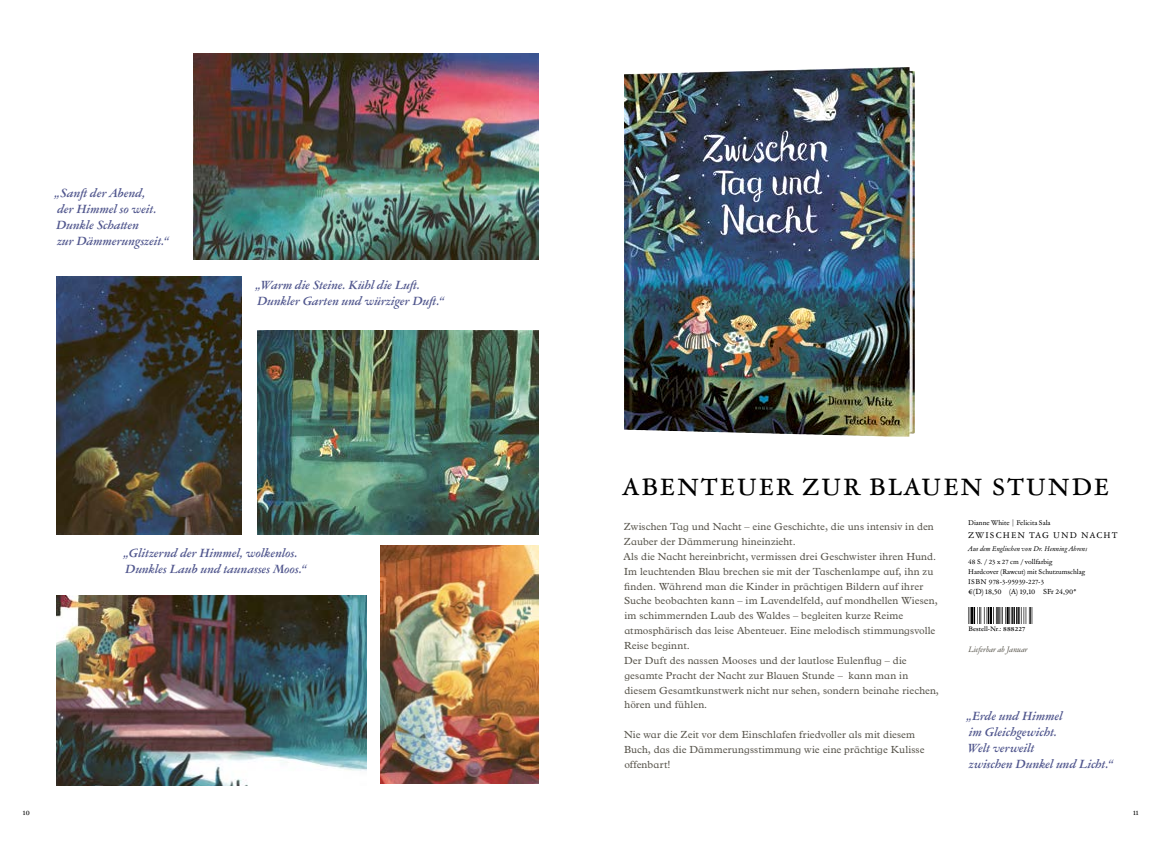
<style>
.page{position:relative;width:1163px;height:842px;background:#fff}
.page>*{position:absolute;margin:0;border:0;box-sizing:border-box;transform-origin:0 0}
.HEADLINE{font:500 24px "Garamond ATF Subhead";letter-spacing:.08em;color:#000}
.zitat_lyrik{font:italic 700 12px/16px "Garamond ATF Subhead";letter-spacing:.015em;color:#51578e}
.t1{font:10.4px/14.9px "Plantin Infant MT Std";letter-spacing:.01em;color:#57544b}
.Buch_Titel{font:8.5px "Garamond ATF Subhead";letter-spacing:.135em;color:#000}
.Buch_Erscheinungsdatum{font:italic 8px "Garamond ATF Subhead";color:#57544b}
.Buch_Titel-2{font:7.5px "Garamond ATF Subhead";color:#000}
.Buch_Titel-3{font:7px/10px "Garamond ATF Subhead";color:#000}
.Buch_Untertitel{font:italic 7px "Garamond ATF Subhead";letter-spacing:.015em;color:#000}
.Buch_Biblio{font:7px "Garamond ATF Subhead";color:#000}
.t2{font:500 7px "Garamond ATF Subhead";color:#000}
.Buch_BestellNr{font:500 6.5px "Garamond ATF Subhead";letter-spacing:.01em;color:#000}
.s1{font-weight:700}
</style>
<div class="page">
<img style="left:968px;top:607px;width:65px;height:16px">
<img style="left:624px;top:67px;width:290px;height:370px">
<img style="left:194px;top:54px;width:345px;height:206px">
<img style="left:257px;top:330px;width:282px;height:204px">
<img style="left:57px;top:276px;width:184px;height:258px">
<img style="left:57px;top:595px;width:310px;height:190px">
<img style="left:381px;top:546px;width:158px;height:237px">
<p class="zitat_lyrik" style="left:55px;top:186px;width:103px">„Sanft der Abend, der Himmel so weit.</p>
<p class="zitat_lyrik" style="left:56px;top:218px;width:114px">Dunkle Schatten<br>zur Dämmerungszeit.“</p>
<p class="zitat_lyrik" style="left:256px;top:278px;width:166px">„Warm die Steine. Kühl die Luft.</p>
<p class="zitat_lyrik" style="left:257px;top:294px;width:188px">Dunkler Garten und würziger Duft.“</p>
<p class="zitat_lyrik" style="left:124px;top:545px;width:175px">„Glitzernd der Himmel, wolkenlos.</p>
<p class="zitat_lyrik" style="left:125px;top:561px;width:183px">Dunkles Laub und taunasses Moos.“</p>
<p class="HEADLINE" style="left:623px;top:470px;width:487px">ABENTEUER ZUR BLAUEN STUNDE</p>
<p class="t1" style="left:624px;top:519px;width:311px">Zwischen Tag und Nacht – eine Geschichte, die uns intensiv in den<br>Zauber der Dämmerung hineinzieht.</p>
<p class="t1" style="left:623px;top:549px;width:314px">Als die Nacht hereinbricht, vermissen drei Geschwister ihren Hund.</p>
<p class="t1" style="left:624px;top:564px;width:315px">Im leuchtenden Blau brechen sie mit der Taschenlampe auf, ihn zu finden. Während man die Kinder in prächtigen Bildern auf ihrer Suche beobachten kann – im Lavendelfeld, auf mondhellen Wiesen, im schimmernden Laub des Waldes – begleiten kurze Reime atmosphärisch das leise Abenteuer. Eine melodisch stimmungsvolle Reise beginnt.</p>
<p class="t1" style="left:624px;top:653px;width:316px">Der Duft des nassen Mooses und der lautlose Eulenflug – die gesamte Pracht der Nacht zur Blauen Stunde – kann man in diesem Gesamtkunstwerk nicht nur sehen, sondern beinahe riechen, hören und fühlen.</p>
<p class="t1" style="left:624px;top:727px;width:302px">Nie war die Zeit vor dem Einschlafen friedvoller als mit diesem<br>Buch, das die Dämmerungsstimmung wie eine prächtige Kulisse offenbart!</p>
<p class="Buch_Biblio" style="left:968px;top:518px;width:84px">Dianne White | Felicita Sala</p>
<p class="Buch_Titel" style="left:968px;top:530px;width:151px">ZWISCHEN TAG UND NACHT</p>
<p class="Buch_Untertitel" style="left:968px;top:544px;width:121px">Aus dem Englischen von Dr. Henning Ahrens</p>
<p class="Buch_Titel-3" style="left:968px;top:556px;width:119px">48 S. / 23 x 27 cm / vollfarbig<br>Hardcover (Rawcut) mit Schutzumschlag<br>ISBN 978-3-95939-227-3</p>
<p class="Buch_Titel-2" style="left:968px;top:586px;width:110px">€ (D) 18,50 (A) 19,10 SFr 24,90*</p>
<p class="Buch_BestellNr" style="left:968px;top:625px;width:58px">Bestell-Nr.: <span class="s1">888 227</span></p>
<p class="Buch_Erscheinungsdatum" style="left:968px;top:643px;width:61px">Lieferbar ab Januar</p>
<p class="zitat_lyrik" style="left:966px;top:709px;width:97px">„Erde und Himmel im Gleichgewicht.<br>Welt verweilt</p>
<p class="zitat_lyrik" style="left:969px;top:757px;width:145px">zwischen Dunkel und Licht.“</p>
<p class="t2" style="left:23px;top:808px;width:8px">10</p>
<p class="t2" style="left:1132px;top:808px;width:7px">11</p>
</div>
